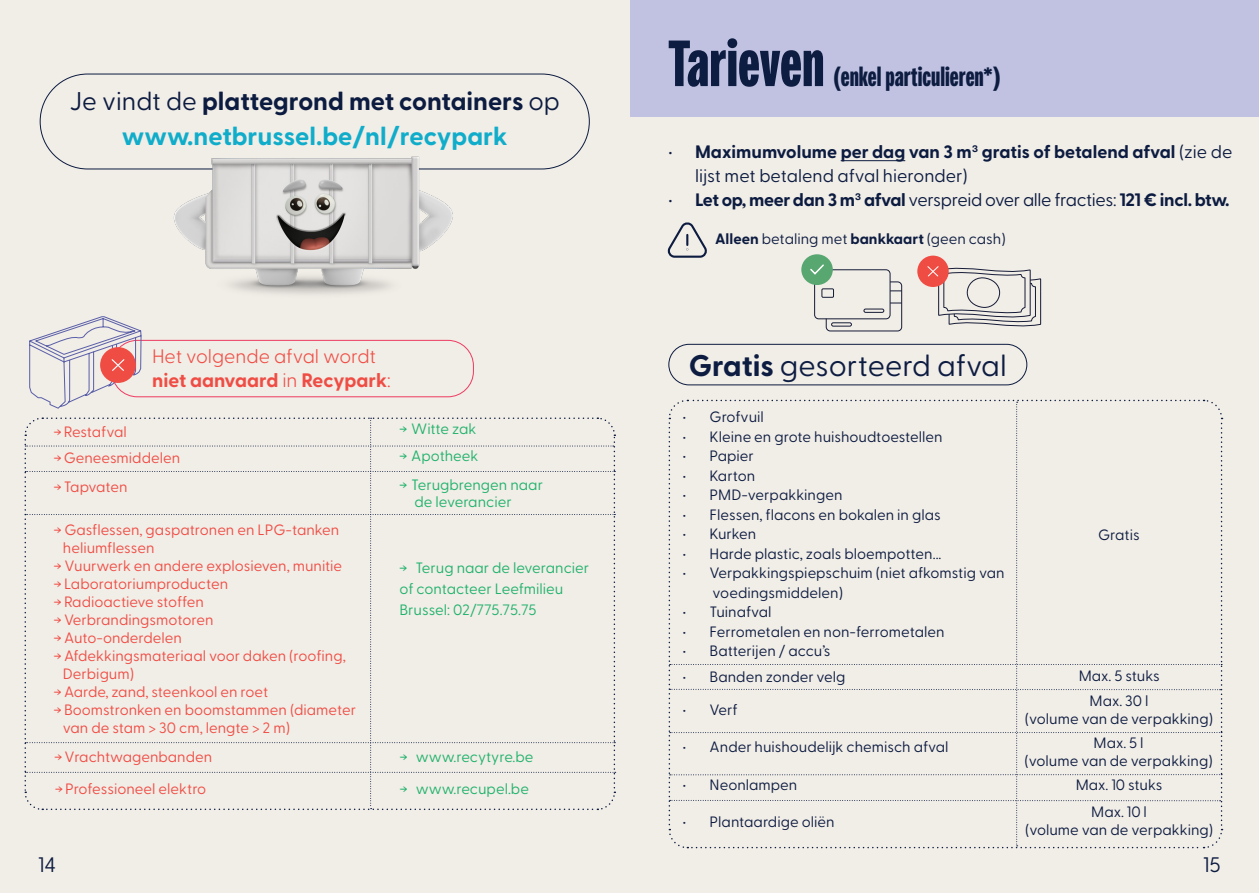
<style>
.page{position:relative;width:1259px;height:893px;background:#fff}
.page>*{position:absolute;margin:0;border:0;box-sizing:border-box;transform-origin:0 0}
.t1{font:900 66px "Fairweather";color:#0d1c41}
.t2{font:30px "Greycliff CF";color:#0d1c41}
.t3{font:900 27px "Fairweather";color:#0d1c41}
.t4{font:700 25.65px/35.1px "Greycliff CF";color:#10adcb;text-align:center}
.t5{font:21px "Greycliff CF";color:#0d1c41}
.t6{font:700 19.5px "Greycliff CF";color:#ef4d44}
.t7{font:300 19.5px "Greycliff CF";color:#ef4d44}
.t8{font:700 18px/24px "Greycliff CF";letter-spacing:-.005em;color:#0c1b40}
.t9{font:15px "Greycliff CF";color:#0c1b40}
.t10{font:15px/18px "Greycliff CF";color:#ef4d44}
.t11{font:15px/21px "Greycliff CF";color:#1eb26a}
.s1{font-weight:400;color:#0c1b40}
.s2{color:#0c1b40}
.s3{font-weight:300}
.s4{font-family:"Coniferous"}
.s5{font-weight:400}
.s6{font-weight:700}
</style>
<div class="page">
<div style="left:573px;top:0;width:686px;height:117px;background:#c1c2e1"></div>
<div style="left:629px;top:117px;width:630px;height:776px;background:#f1ede7"></div>
<div style="left:0;top:0;width:629px;height:893px;background:#f1ede7"></div>
<div style="left:668px;top:344px;width:359px;height:41px;border:1px solid #0c1b40;border-radius:20px"></div>
<svg style="left:668px;top:399px;width:555px;height:450px"></svg>
<hr style="left:840px;top:160px;width:65px;height:1px;background:#0c1b40">
<svg style="left:24px;top:316px;width:592px;height:495px"></svg>
<div style="left:40px;top:74px;width:549px;height:95px;border:1px solid #0c1b40;border-radius:47px"></div>
<img style="left:128px;top:156px;width:374px;height:207px">
<svg style="left:667px;top:222px;width:40px;height:36px"></svg>
<div style="left:917px;top:256px;width:31px;height:31px;background:#ef4d44;border-radius:50%"></div>
<svg style="left:926px;top:264px;width:115px;height:63px"></svg>
<div style="left:801px;top:254px;width:32px;height:31px;background:#58a670;border-radius:50%"></div>
<svg style="left:809px;top:263px;width:93px;height:69px"></svg>
<p class="t4" style="left:69px;top:82px;width:492px"><span class="s1">Je vindt de</span> <span class="s2">plattegrond met containers</span> <span class="s1">op </span>www.netbrussel.be/nl/recypark</p>
<p class="t7" style="left:152px;top:341px;width:225px">Het volgende afval wordt</p>
<p class="t6" style="left:152px;top:365px;width:240px">niet aanvaard <span class="s3">in</span> Recypark<span class="s3">:</span></p>
<p class="t10" style="left:54px;top:422px;width:74px"><span class="s4">→</span> Restafval</p>
<p class="t10" style="left:54px;top:448px;width:128px"><span class="s4">→</span> Geneesmiddelen</p>
<p class="t10" style="left:54px;top:476px;width:75px"><span class="s4">→</span> Tapvaten</p>
<p class="t10" style="left:54px;top:519px;width:287px"><span class="s4">→</span> Gasflessen, gaspatronen en LPG-tanken</p>
<p class="t10" style="left:63px;top:537px;width:93px">heliumflessen</p>
<p class="t10" style="left:54px;top:555px;width:290px"><span class="s4">→</span> Vuurwerk en andere explosieven, munitie</p>
<p class="t10" style="left:54px;top:573px;width:176px"><span class="s4">→</span> Laboratoriumproducten</p>
<p class="t10" style="left:54px;top:591px;width:152px"><span class="s4">→</span> Radioactieve stoffen</p>
<p class="t10" style="left:54px;top:609px;width:161px"><span class="s4">→</span> Verbrandingsmotoren</p>
<p class="t10" style="left:54px;top:627px;width:130px"><span class="s4">→</span> Auto-onderdelen</p>
<p class="t10" style="left:63px;top:645px;width:284px;text-indent:-9px"><span class="s4">→</span> Afdekkingsmateriaal voor daken (roofing,<br>Derbigum)</p>
<p class="t10" style="left:54px;top:681px;width:216px"><span class="s4">→</span> Aarde, zand, steenkool en roet</p>
<p class="t10" style="left:54px;top:699px;width:304px"><span class="s4">→</span> Boomstronken en boomstammen (diameter</p>
<p class="t10" style="left:63px;top:717px;width:229px">van de stam &gt; 30 cm, lengte &gt; 2 m)</p>
<p class="t10" style="left:55px;top:746px;width:159px"><span class="s4">→</span>Vrachtwagenbanden</p>
<p class="t11" style="left:399px;top:417px;width:78px"><span class="s4">→</span> Witte zak</p>
<p class="t11" style="left:399px;top:444px;width:81px"><span class="s4">→</span> Apotheek</p>
<p class="t11" style="left:399px;top:473px;width:145px"><span class="s4">→</span> Terugbrengen naar</p>
<p class="t11" style="left:414px;top:490px;width:99px">de leverancier</p>
<p class="t11" style="left:399px;top:556px;width:191px"><span class="s4">→</span> Terug naar de leverancier of contacteer Leefmilieu<br>Brussel: 02/775.75.75</p>
<p class="t11" style="left:400px;top:745px;width:135px"><span class="s4">→</span> www.recytyre.be</p>
<p class="t10" style="left:55px;top:779px;width:153px"><span class="s4">→</span> Professioneel elektro</p>
<p class="t11" style="left:400px;top:777px;width:131px"><span class="s4">→</span> www.recupel.be</p>
<p class="t5" style="left:38px;top:848px;width:19px">14</p>
<p class="t1" style="left:668px;top:26px;width:158px">Tarieven</p>
<p class="t3" style="left:834px;top:61px;width:168px">(enkel particulieren*)</p>
<p class="t8" style="left:695px;top:139px;width:539px;text-indent:-27px"><span class="s5">•</span> Maximumvolume per dag van 3 m³ gratis of betalend afval <span class="s5">(zie de lijst met betalend afval hieronder)</span></p>
<p class="t8" style="left:668px;top:187px;width:563px"><span class="s5">•</span> Let op, meer dan 3 m³ afval <span class="s5">verspreid over alle fracties:</span> 121 € incl. btw.</p>
<p class="t9" style="left:715px;top:227px;width:292px"><span class="s6">Alleen</span> betaling met <span class="s6">bankkaart</span> (geen cash)</p>
<p class="t2" style="left:689px;top:343px;width:319px"><span class="s6">Gratis</span> gesorteerd afval</p>
<p class="t9" style="left:682px;top:406px;width:83px">• Grofvuil</p>
<p class="t9" style="left:682px;top:425px;width:261px">• Kleine en grote huishoudtoestellen</p>
<p class="t9" style="left:682px;top:445px;width:73px">• Papier</p>
<p class="t9" style="left:682px;top:464px;width:74px">• Karton</p>
<p class="t9" style="left:682px;top:484px;width:161px">• PMD-verpakkingen</p>
<p class="t9" style="left:682px;top:503px;width:260px">• Flessen, flacons en bokalen in glas</p>
<p class="t9" style="left:682px;top:523px;width:75px">• Kurken</p>
<p class="t9" style="left:682px;top:542px;width:260px">• Harde plastic, zoals bloempotten...</p>
<p class="t9" style="left:682px;top:562px;width:323px">• Verpakkingspiepschuim (niet afkomstig van</p>
<p class="t9" style="left:712px;top:581px;width:132px">voedingsmiddelen)</p>
<p class="t9" style="left:682px;top:601px;width:90px">• Tuinafval</p>
<p class="t9" style="left:682px;top:620px;width:263px">• Ferrometalen en non-ferrometalen</p>
<p class="t9" style="left:682px;top:640px;width:149px">• Batterijen / accu’s</p>
<p class="t9" style="left:1098px;top:523px;width:43px">Gratis</p>
<p class="t9" style="left:682px;top:666px;width:164px">• Banden zonder velg</p>
<p class="t9" style="left:1078px;top:664px;width:82px">Max. 5 stuks</p>
<p class="t9" style="left:682px;top:699px;width:57px">• Verf</p>
<p class="t9" style="left:682px;top:736px;width:267px">• Ander huishoudelijk chemisch afval</p>
<p class="t9" style="left:682px;top:773px;width:116px">• Neonlampen</p>
<p class="t9" style="left:682px;top:811px;width:153px">• Plantaardige oliën</p>
<p class="t9" style="left:1089px;top:689px;width:60px">Max. 30 l</p>
<p class="t9" style="left:1025px;top:707px;width:190px">(volume van de verpakking)</p>
<p class="t9" style="left:1093px;top:732px;width:52px">Max. 5 l</p>
<p class="t9" style="left:1024px;top:750px;width:190px">(volume van de verpakking)</p>
<p class="t9" style="left:1075px;top:773px;width:88px">Max. 10 stuks</p>
<p class="t9" style="left:1091px;top:800px;width:57px">Max. 10 l</p>
<p class="t9" style="left:1025px;top:818px;width:190px">(volume van de verpakking)</p>
<p class="t5" style="left:1203px;top:849px;width:19px">15</p>
</div>
